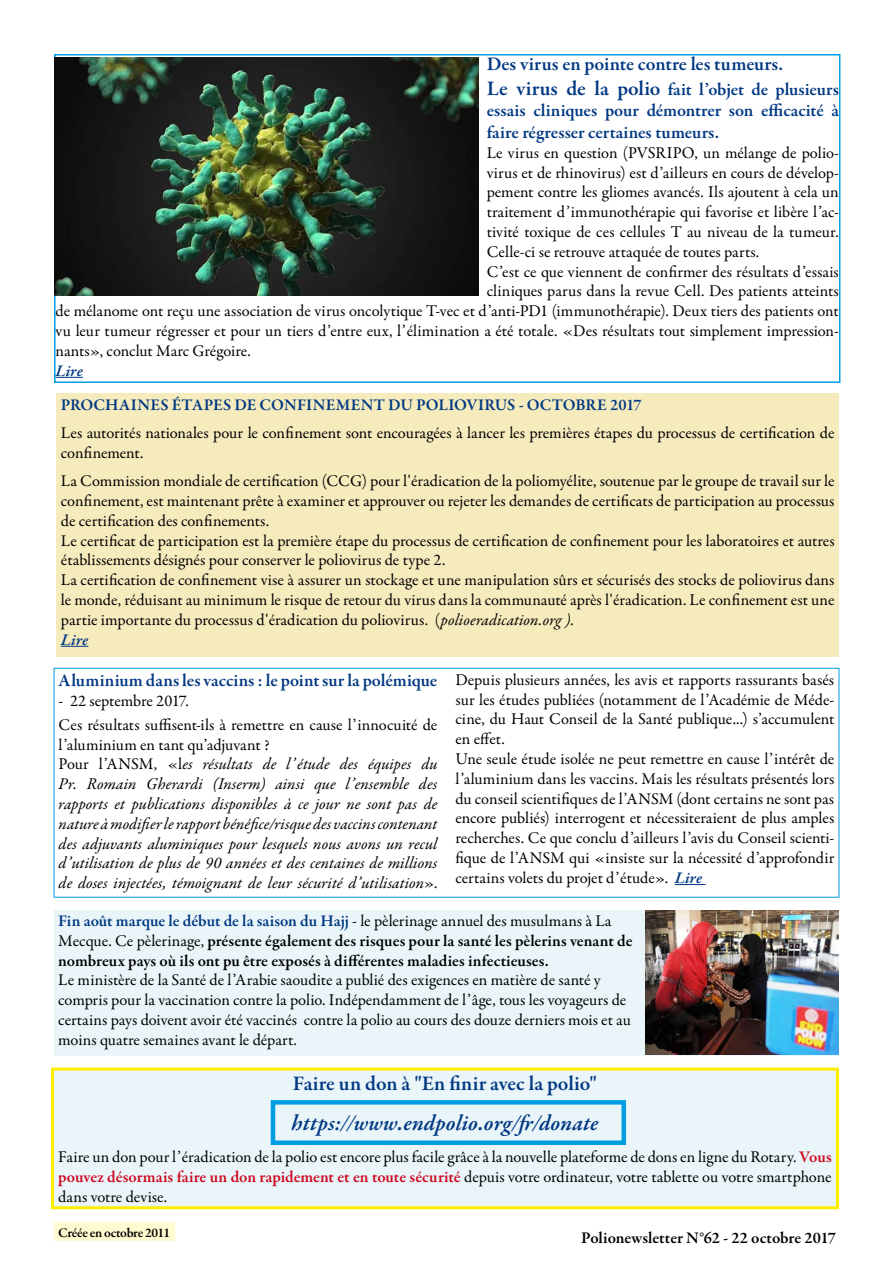
<style>
.page{position:relative;width:893px;height:1263px;background:#fff}
.page>*{position:absolute;margin:0;border:0;box-sizing:border-box;transform-origin:0 0}
.t1{font:italic 600 22.5px "Garamond Premr Pro";letter-spacing:.005em;color:#003882}
.t2{font:600 21px "Garamond Premr Pro";color:#003882}
.t3{font:600 19.5px "Garamond Premr Pro";color:#003882}
.t4{font:600 18px/21.6px "Garamond Premr Pro";color:#003882;text-align:justify}
.t5{font:16.5px/19.8px "Garamond Premr Pro";letter-spacing:-.005em;color:#000}
.t6{font:italic 16.5px/19.8px "Garamond Premr Pro";letter-spacing:.005em;color:#000}
.t7{font:600 16.5px/19.8px "Garamond Premr Pro";color:#000}
.t8{font:600 16.5px "Garamond Premr Pro";letter-spacing:.005em;color:#003882}
.t9{font:italic 600 16.5px "Garamond Premr Pro";color:#003882}
.t10{font:600 13.5px "Garamond Premr Pro";letter-spacing:-.025em;color:#000}
.s1{font-size:21px}
.s2{font-style:italic}
.s3{font-weight:600;font-style:italic;color:#003882}
.s4{color:#003882}
.s5{font-weight:400}
.s6{font-style:normal}
.s7{font-weight:600;color:#cd071e}
</style>
<div class="page">
<div style="left:54px;top:1222px;width:120px;height:19px;background:#fffad0"></div>
<div style="left:52px;top:1069px;width:785px;height:139px;background:#e9f5f9"></div>
<div style="left:51px;top:1067px;width:788px;height:142px;border:3px solid #ffed00"></div>
<svg style="left:57px;top:377px;width:26px;height:1px"></svg>
<div style="left:54px;top:54px;width:786px;height:329px;border:2px solid #009ee0"></div>
<img style="left:55px;top:58px;width:423px;height:237px">
<hr style="left:675px;top:884px;width:31px;height:1px;background:#003882">
<div style="left:54px;top:668px;width:785px;height:229px;border:1px solid #009ee0"></div>
<div style="left:271px;top:1100px;width:355px;height:45px;border:4px solid #009ee0"></div>
<div style="left:54px;top:910px;width:785px;height:145px;background:#e9f5f9"></div>
<img style="left:645px;top:910px;width:194px;height:145px">
<div style="left:57px;top:394px;width:782px;height:263px;background:#f5ebbd"></div>
<svg style="left:61px;top:646px;width:27px;height:1px"></svg>
<p class="t3" style="left:487px;top:52px;width:298px">Des virus en pointe contre les tumeurs.</p>
<p class="t4" style="left:487px;top:79px;width:354px"><span class="s1">Le virus de la polio</span> fait l’objet de plusieurs essais cliniques pour démontrer son efficacité à faire régresser certaines tumeurs.</p>
<p class="t5" style="left:487px;top:143px;width:354px">Le virus en question (PVSRIPO, un mélange de polio-</p>
<p class="t5" style="left:487px;top:163px;width:354px">virus et de rhinovirus) est d’ailleurs en cours de dévelop-</p>
<p class="t5" style="left:487px;top:183px;width:354px">pement contre les gliomes avancés. Ils ajoutent à cela un</p>
<p class="t5" style="left:487px;top:203px;width:354px">traitement d’immunothérapie qui favorise et libère l’ac-</p>
<p class="t5" style="left:487px;top:222px;width:354px">tivité toxique de ces cellules T au niveau de la tumeur.</p>
<p class="t5" style="left:487px;top:242px;width:274px">Celle-ci se retrouve attaquée de toutes parts.</p>
<p class="t5" style="left:487px;top:262px;width:354px">C’est ce que viennent de confirmer des résultats d’essais</p>
<p class="t5" style="left:487px;top:282px;width:354px">cliniques parus dans la revue Cell. Des patients atteints</p>
<p class="t5" style="left:56px;top:302px;width:785px">de mélanome ont reçu une association de virus oncolytique T-vec et d’anti-PD1 (immunothérapie). Deux tiers des patients ont</p>
<p class="t5" style="left:56px;top:321px;width:785px">vu leur tumeur régresser et pour un tiers d’entre eux, l’élimination a été totale. «Des résultats tout simplement impression-</p>
<p class="t5" style="left:56px;top:341px;width:197px">nants», conclut Marc Grégoire.</p>
<p class="t9" style="left:56px;top:360px;width:29px">Lire</p>
<p class="t8" style="left:61px;top:395px;width:582px">PROCHAINES ÉTAPES DE CONFINEMENT DU POLIOVIRUS - OCTOBRE 2017</p>
<p class="t5" style="left:61px;top:423px;width:775px">Les autorités nationales pour le confinement sont encouragées à lancer les premières étapes du processus de certification de confinement.</p>
<p class="t5" style="left:61px;top:471px;width:775px">La Commission mondiale de certification (CCG) pour l'éradication de la poliomyélite, soutenue par le groupe de travail sur le confinement, est maintenant prête à examiner et approuver ou rejeter les demandes de certificats de participation au processus de certification des confinements.<br>Le certificat de participation est la première étape du processus de certification de confinement pour les laboratoires et autres établissements désignés pour conserver le poliovirus de type 2.<br>La certification de confinement vise à assurer un stockage et une manipulation sûrs et sécurisés des stocks de poliovirus dans le monde, réduisant au minimum le risque de retour du virus dans la communauté après l'éradication. Le confinement est une partie importante du processus d'éradication du poliovirus. (<span class="s2">polioeradication.org ).<br></span><span class="s3">Lire</span></p>
<p class="t5" style="left:455px;top:670px;width:380px">Depuis plusieurs années, les avis et rapports rassurants basés sur les études publiées (notamment de l’Académie de Méde&shy;cine, du Haut Conseil de la Santé publique...) s’accumulent en effet.<br>Une seule étude isolée ne peut remettre en cause l’intérêt de l’aluminium dans les vaccins. Mais les résultats présentés lors du conseil scientifiques de l’ANSM (dont certains ne sont pas encore publiés) interrogent et nécessiteraient de plus amples recherches. Ce que conclu d’ailleurs l’avis du Conseil scienti&shy;fique de l’ANSM qui «insiste sur la nécessité d’approfondir certains volets du projet d’étude». <span class="s3">Lire</span></p>
<p class="t7" style="left:58px;top:911px;width:576px"><span class="s4">Fin août marque le début de la saison du Hajj</span> <span class="s5">- le pèlerinage annuel des musulmans à La<br>Mecque. Ce pèlerinage,</span> présente également des risques pour la santé les pèlerins venant de nombreux pays où ils ont pu être exposés à différentes maladies infectieuses.</p>
<p class="t5" style="left:58px;top:971px;width:574px">Le ministère de la Santé de l’Arabie saoudite a publié des exigences en matière de santé y compris pour la vaccination contre la polio. Indépendamment de l’âge, tous les voyageurs de certains pays doivent avoir été vaccinés contre la polio au cours des douze derniers mois et au moins quatre semaines avant le départ.</p>
<p class="t4" style="left:59px;top:670px;width:380px">Aluminium dans les vaccins : le point sur la polémique</p>
<p class="t5" style="left:59px;top:689px;width:380px;line-height:24px">- 22 septembre 2017.<br>Ces résultats suffisent-ils à remettre en cause l’innocuité de</p>
<p class="t6" style="left:59px;top:735px;width:380px"><span class="s6">l’aluminium en tant qu’adjuvant ?<br>Pour l’ANSM, «l</span>es résultats de l’étude des équipes du Pr. Romain Gherardi (Inserm) ainsi que l’ensemble des rapports et publications disponibles à ce jour ne sont pas de nature à modifier le rapport bénéfice/risque des vaccins contenant des adjuvants aluminiques pour lesquels nous avons un recul d’utilisation de plus de 90 années et des centaines de millions de doses injectées, témoignant de leur sécurité d’utilisation<span class="s6">».</span></p>
<p class="t2" style="left:293px;top:1071px;width:305px">Faire un don à "En finir avec la polio"</p>
<h1 class="t1" style="left:291px;top:1109px;width:309px">https://www.endpolio.org/fr/donate</h1>
<p class="t5" style="left:58px;top:1148px;width:775px;text-align:justify">Faire un don pour l’éradication de la polio est encore plus facile grâce à la nouvelle plateforme de dons en ligne du Rotary. <span class="s7">Vous pouvez désormais faire un don rapidement et en toute sécurité</span> depuis votre ordinateur, votre tablette ou votre smartphone dans votre devise.</p>
<p class="t10" style="left:58px;top:1224px;width:113px">Créée en octobre 2011</p>
<p class="t7" style="left:581px;top:1228px;width:256px">Polionewsletter N°62 - 22 octobre 2017</p>
</div>
